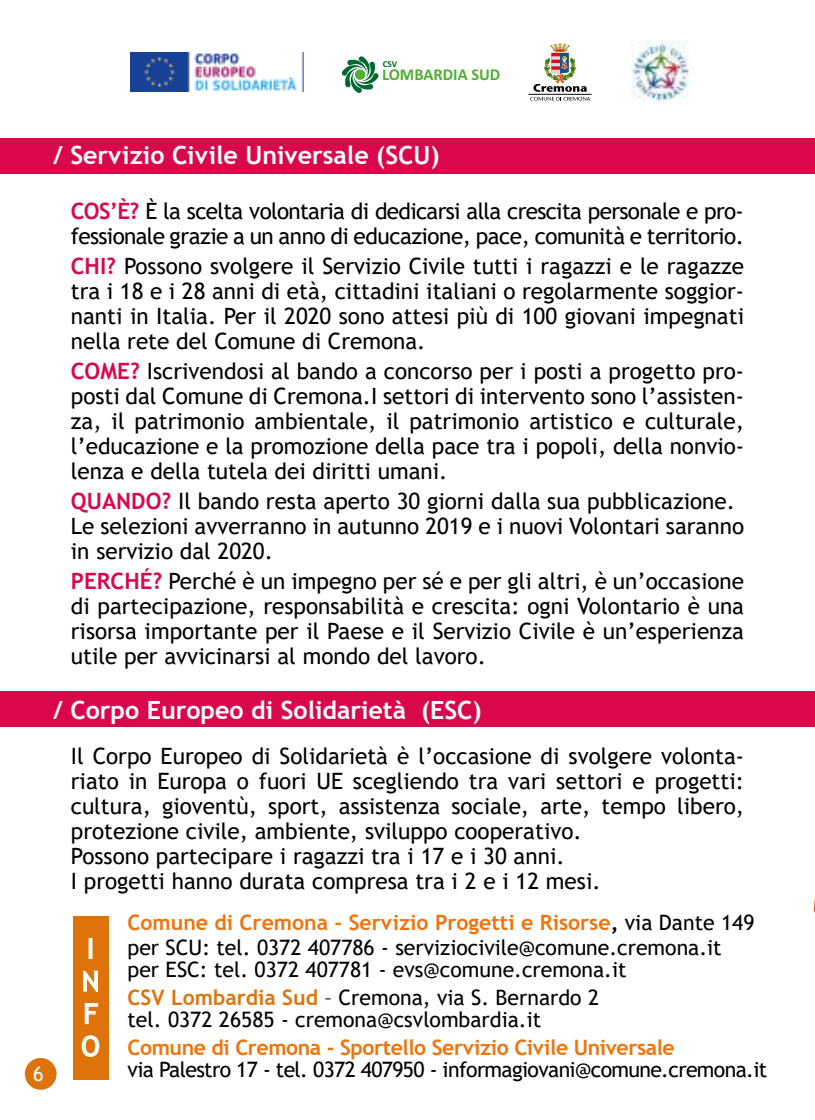
<style>
.page{position:relative;width:815px;height:1120px;background:#fff}
.page>*{position:absolute;margin:0;border:0;box-sizing:border-box;transform-origin:0 0}
.t1{font:27.5px/32.5px "Trebuchet MS";color:#fff}
.t2{font:700 25px "Trebuchet MS";color:#fff}
.t3{font:22.5px/25px "Trebuchet MS";color:#000;text-align:justify}
.t4{font:22.5px/25px "Trebuchet MS";letter-spacing:-.03em;color:#000}
.t5{font:21.25px/25px "Trebuchet MS";color:#000}
.t6{font:21.25px "Trebuchet MS";letter-spacing:-.03em;color:#000}
.t7{font:700 21.25px "Trebuchet MS";letter-spacing:-.02em;color:#ee740d}
.t8{font:20px "Trebuchet MS";color:#fff}
.t9{font:700 16.5px "Calibri";color:#52ae32}
.t10{font:700 9.25px "Calibri";color:#00692f}
.s1{font-weight:700;color:#d9084b}
.s2{font-weight:700;color:#ee740d}
.s3{font-weight:700}
.s4{font-weight:700;color:#de730a}
</style>
<div class="page">
<div style="left:25px;top:1058px;width:32px;height:31px;background:#de730e;border-radius:50%"></div>
<img style="left:130px;top:52px;width:174px;height:39px">
<hr style="left:528px;top:94px;width:64px;height:1px;background:#000">
<svg style="left:530px;top:43px;width:60px;height:58px"></svg>
<img style="left:632px;top:41px;width:57px;height:61px">
<svg style="left:342px;top:56px;width:37px;height:37px"></svg>
<div style="left:0;top:138px;width:815px;height:36px;background:#d9084b"></div>
<div style="left:0;top:691px;width:815px;height:35px;background:#d9084b"></div>
<img style="left:813px;top:896px;width:2px;height:17px">
<div style="left:73px;top:917px;width:35px;height:163px;background:#de730a"></div>
<div style="left:89px;top:938px;width:4px;height:21px;border:1px solid #fff"></div>
<svg style="left:83px;top:970px;width:15px;height:22px"></svg>
<svg style="left:84px;top:1003px;width:15px;height:21px"></svg>
<svg style="left:81px;top:1035px;width:19px;height:22px"></svg>
<p class="t10" style="left:383px;top:58px;width:16px">CSV</p>
<p class="t9" style="left:382px;top:64px;width:120px">LOMBARDIA SUD</p>
<p class="t2" style="left:53px;top:140px;width:388px">/ Servizio Civile Universale (SCU)</p>
<p class="t4" style="left:71px;top:199px;width:675px"><span class="s1">COS’È?</span> È la scelta volontaria di dedicarsi alla crescita personale e pro&shy;fessionale grazie a un anno di educazione, pace, comunità e territorio.</p>
<p class="t3" style="left:71px;top:254px;width:675px"><span class="s1">CHI?</span> Possono svolgere il Servizio Civile tutti i ragazzi e le ragazze tra i 18 e i 28 anni di età, cittadini italiani o regolarmente soggior&shy;nanti in Italia. Per il 2020 sono attesi più di 100 giovani impegnati nella rete del Comune di Cremona.</p>
<p class="t3" style="left:71px;top:359px;width:675px"><span class="s1">COME?</span> Iscrivendosi al bando a concorso per i posti a progetto pro&shy;posti dal Comune di Cremona.I settori di intervento sono l’assisten&shy;za, il patrimonio ambientale, il patrimonio artistico e culturale, l’educazione e la promozione della pace tra i popoli, della nonvio&shy;lenza e della tutela dei diritti umani.</p>
<p class="t3" style="left:71px;top:489px;width:675px;text-align:left"><span class="s1">QUANDO?</span> Il bando resta aperto 30 giorni dalla sua pubblicazione.<br>Le selezioni avverranno in autunno 2019 e i nuovi Volontari saranno in servizio dal 2020.</p>
<p class="t3" style="left:71px;top:569px;width:675px"><span class="s1">PERCHÉ?</span> Perché è un impegno per sé e per gli altri, è un’occasione di partecipazione, responsabilità e crescita: ogni Volontario è una risorsa importante per il Paese e il Servizio Civile è un’esperienza utile per avvicinarsi al mondo del lavoro.</p>
<p class="t8" style="left:33px;top:1061px;width:12px">6</p>
<p class="t2" style="left:53px;top:694px;width:430px">/ Corpo Europeo di Solidarietà (ESC)</p>
<p class="t3" style="left:71px;top:744px;width:675px;text-align:left">Il Corpo Europeo di Solidarietà è l’occasione di svolgere volonta&shy;riato in Europa o fuori UE scegliendo tra vari settori e progetti: cultura, gioventù, sport, assistenza sociale, arte, tempo libero, protezione civile, ambiente, sviluppo cooperativo.<br>Possono partecipare i ragazzi tra i 17 e i 30 anni.<br>I progetti hanno durata compresa tra i 2 e i 12 mesi.</p>
<p class="t1" style="left:81px;top:932px;width:20px">I<br>N<br>F<br>O</p>
<p class="t5" style="left:128px;top:909px;width:628px"><span class="s2">Comune di Cremona - Servizio Progetti e Risorse</span><span class="s3">,</span> via Dante 149 per SCU: tel. 0372 407786 - serviziocivile@comune.cremona.it</p>
<p class="t5" style="left:128px;top:956px;width:500px;line-height:27.5px">per ESC: tel. 0372 407781 - evs@comune.cremona.it<br><span class="s4">CSV Lombardia Sud</span> – Cremona, via S. Bernardo 2</p>
<p class="t5" style="left:128px;top:1007px;width:415px">tel. 0372 26585 - cremona@csvlombardia.it</p>
<p class="t7" style="left:128px;top:1034px;width:549px">Comune di Cremona - Sportello Servizio Civile Universale</p>
<p class="t6" style="left:128px;top:1056px;width:641px">via Palestro 17 - tel. 0372 407950 - informagiovani@comune.cremona.it</p>
</div>
